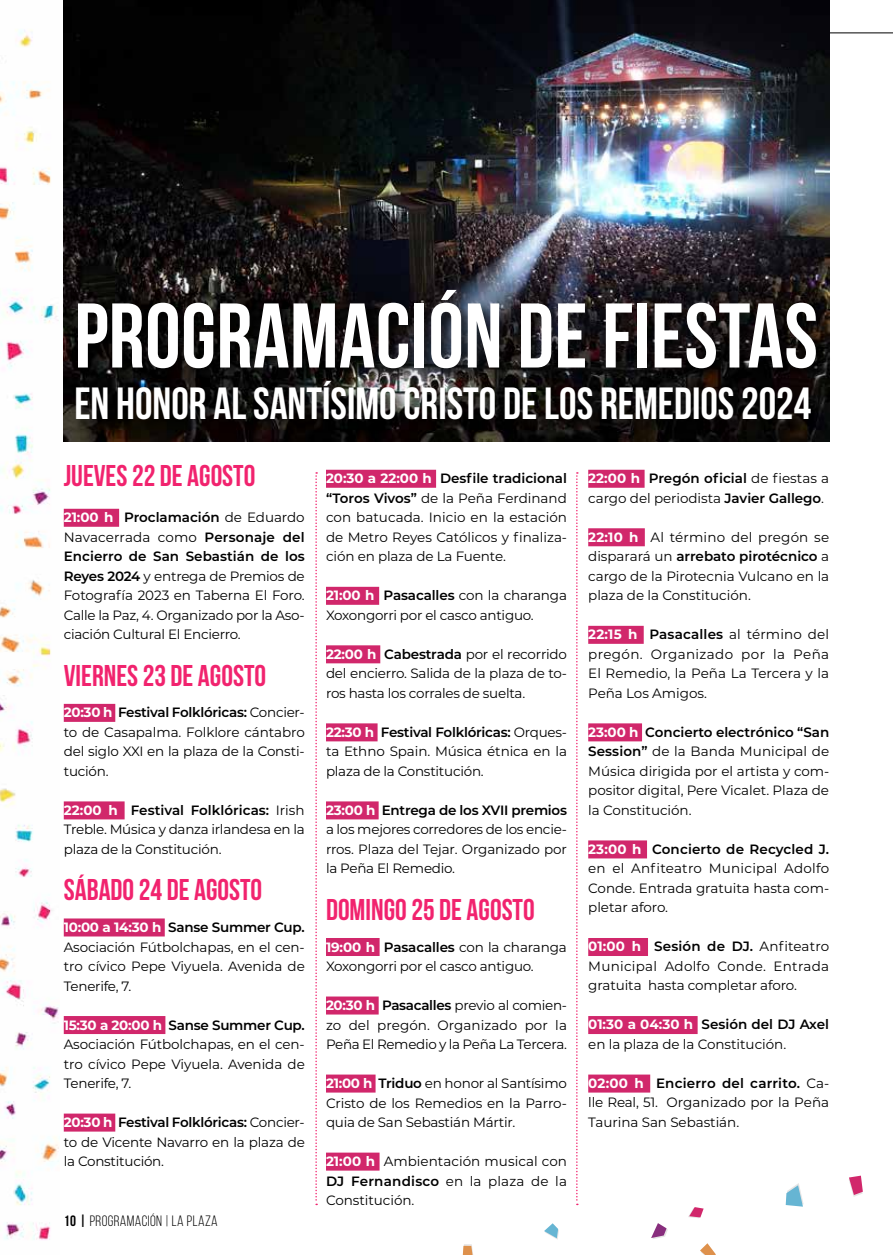
<style>
.page{position:relative;width:893px;height:1255px;background:#fff}
.page>*{position:absolute;margin:0;border:0;box-sizing:border-box;transform-origin:0 0}
.t1{font:700 91.5px "Bebas Neue";letter-spacing:.005em;color:#fff}
.t2{font:700 45px "Bebas Neue";color:#fff}
.t3{font:700 30px "Bebas Neue";color:#f1236e}
.t4{font:15px "Bebas Neue";letter-spacing:.025em;color:#000}
.t5{font:13.5px/19.5px "Montserrat";letter-spacing:-.01em;color:#000;text-align:justify}
.s1{font-weight:700;color:#fff}
.s2{font-weight:600}
.s3{font-weight:700}
</style>
<div class="page">
<hr style="left:116px;top:32px;width:777px;height:1px;background:#000">
<img style="left:0;top:30px;width:59px;height:1210px">
<img style="left:64px;top:0;width:765px;height:441px">
<div style="left:64px;top:508px;width:55px;height:18px;background:#d1276b"></div>
<div style="left:64px;top:703px;width:51px;height:18px;background:#d1276b"></div>
<div style="left:64px;top:801px;width:61px;height:18px;background:#d1276b"></div>
<div style="left:64px;top:918px;width:101px;height:18px;background:#d1276b"></div>
<div style="left:64px;top:1015px;width:101px;height:18px;background:#d1276b"></div>
<div style="left:64px;top:1113px;width:51px;height:18px;background:#d1276b"></div>
<div style="left:326px;top:469px;width:110px;height:18px;background:#d1276b"></div>
<div style="left:326px;top:586px;width:53px;height:18px;background:#d1276b"></div>
<div style="left:326px;top:645px;width:54px;height:18px;background:#d1276b"></div>
<div style="left:326px;top:723px;width:52px;height:18px;background:#d1276b"></div>
<div style="left:326px;top:801px;width:53px;height:18px;background:#d1276b"></div>
<div style="left:326px;top:937px;width:54px;height:18px;background:#d1276b"></div>
<div style="left:326px;top:996px;width:53px;height:18px;background:#d1276b"></div>
<div style="left:326px;top:1074px;width:50px;height:18px;background:#d1276b"></div>
<div style="left:326px;top:1152px;width:54px;height:18px;background:#d1276b"></div>
<div style="left:73px;top:287px;width:758px;height:147px;background:#000;opacity:.75"></div>
<div style="left:588px;top:469px;width:57px;height:18px;background:#d1276b"></div>
<div style="left:588px;top:528px;width:57px;height:18px;background:#d1276b"></div>
<div style="left:588px;top:625px;width:56px;height:18px;background:#d1276b"></div>
<div style="left:588px;top:723px;width:54px;height:18px;background:#d1276b"></div>
<div style="left:588px;top:840px;width:59px;height:18px;background:#d1276b"></div>
<div style="left:588px;top:937px;width:60px;height:18px;background:#d1276b"></div>
<div style="left:588px;top:1015px;width:110px;height:18px;background:#d1276b"></div>
<div style="left:588px;top:1074px;width:62px;height:18px;background:#d1276b"></div>
<svg style="left:315px;top:472px;width:2px;height:732px"></svg>
<svg style="left:576px;top:472px;width:2px;height:732px"></svg>
<svg style="left:463px;top:1244px;width:10px;height:10px"></svg>
<svg style="left:849px;top:1175px;width:14px;height:21px"></svg>
<svg style="left:700px;top:1243px;width:16px;height:11px"></svg>
<svg style="left:651px;top:1223px;width:17px;height:16px"></svg>
<svg style="left:688px;top:1207px;width:16px;height:11px"></svg>
<svg style="left:544px;top:1223px;width:15px;height:16px"></svg>
<svg style="left:786px;top:1183px;width:18px;height:23px"></svg>
<h1 class="t1" style="left:74px;top:286px;width:745px">PROGRAMACIÓN DE FIESTAS</h1>
<h2 class="t2" style="left:74px;top:378px;width:738px">EN HONOR AL SANTÍSIMO CRISTO DE LOS REMEDIOS 2024</h2>
<h3 class="t3" style="left:64px;top:459px;width:193px">JUEVES 22 DE AGOSTO</h3>
<p class="t5" style="left:64px;top:507px;width:242px"><span class="s1">21:00 h</span> <span class="s2">Proclamación</span> de Eduardo Navacerrada como <span class="s2">Personaje del Encierro de San Sebastián de los Reyes 2024</span> y entrega de Premios de Fotografía 2023 en Taberna El Foro.<br>Calle la Paz, 4. Organizado por la Aso&shy;ciación Cultural El Encierro.</p>
<h3 class="t3" style="left:64px;top:659px;width:204px">VIERNES 23 DE AGOSTO</h3>
<p class="t5" style="left:64px;top:702px;width:243px"><span class="s1">20:30 h</span> <span class="s2">Festival Folklóricas:</span> Concier&shy;to de Casapalma. Folklore cántabro del siglo XXI en la plaza de la Consti&shy;tución.</p>
<p class="t5" style="left:64px;top:799px;width:242px"><span class="s1">22:00 h</span> <span class="s2">Festival Folklóricas:</span> Irish Treble. Música y danza irlandesa en la plaza de la Constitución.</p>
<h3 class="t3" style="left:64px;top:873px;width:200px">SÁBADO 24 DE AGOSTO</h3>
<p class="t5" style="left:64px;top:916px;width:243px"><span class="s1">10:00 a 14:30 h</span> <span class="s2">Sanse Summer Cup.<br></span>Asociación Fútbolchapas, en el cen&shy;tro cívico Pepe Viyuela. Avenida de Tenerife, 7.</p>
<p class="t5" style="left:64px;top:1014px;width:243px"><span class="s1">15:30 a 20:00 h</span> <span class="s2">Sanse Summer Cup.<br></span>Asociación Fútbolchapas, en el cen&shy;tro cívico Pepe Viyuela. Avenida de Tenerife, 7.</p>
<p class="t5" style="left:64px;top:1111px;width:243px"><span class="s1">20:30 h</span> <span class="s2">Festival Folklóricas:</span> Concier&shy;to de Vicente Navarro en la plaza de la Constitución.</p>
<p class="t4" style="left:64px;top:1212px;width:156px"><span class="s3">10 |</span> PROGRAMACIÓN | LA PLAZA</p>
<p class="t5" style="left:326px;top:468px;width:243px"><span class="s1">20:30 a 22:00 h</span> <span class="s2">Desfile tradicional “Toros Vivos”</span> de la Peña Ferdinand con batucada. Inicio en la estación de Metro Reyes Católicos y finaliza&shy;ción en plaza de La Fuente.</p>
<p class="t5" style="left:326px;top:585px;width:243px"><span class="s1">21:00 h</span> <span class="s2">Pasacalles</span> con la charanga<br>Xoxongorri por el casco antiguo.</p>
<p class="t5" style="left:326px;top:643px;width:243px"><span class="s1">22:00 h</span> <span class="s2">Cabestrada</span> por el recorrido del encierro. Salida de la plaza de to&shy;ros hasta los corrales de suelta.</p>
<p class="t5" style="left:326px;top:721px;width:242px"><span class="s1">22:30 h</span> <span class="s2">Festival Folklóricas:</span> Orques&shy;ta Ethno Spain. Música étnica en la plaza de la Constitución.</p>
<p class="t5" style="left:326px;top:799px;width:243px"><span class="s1">23:00 h</span> <span class="s2">Entrega de los XVII premios </span>a los mejores corredores de los encie&shy;rros. Plaza del Tejar. Organizado por la Peña El Remedio.</p>
<h3 class="t3" style="left:326px;top:893px;width:210px">DOMINGO 25 DE AGOSTO</h3>
<p class="t5" style="left:326px;top:936px;width:242px"><span class="s1">19:00 h</span> <span class="s2">Pasacalles</span> con la charanga<br>Xoxongorri por el casco antiguo.</p>
<p class="t5" style="left:326px;top:994px;width:242px"><span class="s1">20:30 h</span> <span class="s2">Pasacalles</span> previo al comien&shy;zo del pregón. Organizado por la Peña El Remedio y la Peña La Tercera.</p>
<p class="t5" style="left:326px;top:1072px;width:242px"><span class="s1">21:00 h</span> <span class="s2">Triduo</span> en honor al Santísimo Cristo de los Remedios en la Parro&shy;quia de San Sebastián Mártir.</p>
<p class="t5" style="left:326px;top:1150px;width:242px"><span class="s1">21:00 h</span> Ambientación musical con <span class="s2">DJ Fernandisco</span> en la plaza de la Constitución.</p>
<p class="t5" style="left:588px;top:468px;width:242px"><span class="s1">22:00 h</span> <span class="s2">Pregón oficial</span> de fiestas a cargo del periodista <span class="s2">Javier Gallego</span>.</p>
<p class="t5" style="left:588px;top:526px;width:242px"><span class="s1">22:10 h</span> Al término del pregón se disparará un <span class="s2">arrebato pirotécnico</span> a cargo de la Pirotecnia Vulcano en la plaza de la Constitución.</p>
<p class="t5" style="left:588px;top:624px;width:242px"><span class="s1">22:15 h</span> <span class="s2">Pasacalles</span> al término del pregón. Organizado por la Peña El Remedio, la Peña La Tercera y la Peña Los Amigos.</p>
<p class="t5" style="left:588px;top:721px;width:243px"><span class="s1">23:00 h</span> <span class="s2">Concierto electrónico “San Session”</span> de la Banda Municipal de Música dirigida por el artista y com&shy;positor digital, Pere Vicalet. Plaza de la Constitución.</p>
<p class="t5" style="left:588px;top:838px;width:242px"><span class="s1">23:00 h</span> <span class="s2">Concierto de Recycled J. </span>en el Anfiteatro Municipal Adolfo Conde. Entrada gratuita hasta com&shy;pletar aforo.</p>
<p class="t5" style="left:588px;top:936px;width:243px"><span class="s1">01:00 h</span> <span class="s2">Sesión de DJ.</span> Anfiteatro Municipal Adolfo Conde. Entrada gratuita hasta completar aforo.</p>
<p class="t5" style="left:588px;top:1014px;width:242px"><span class="s1">01:30 a 04:30 h</span> <span class="s2">Sesión del DJ Axel </span>en la plaza de la Constitución.</p>
<p class="t5" style="left:588px;top:1072px;width:242px"><span class="s1">02:00 h</span> <span class="s2">Encierro del carrito.</span> Ca&shy;lle Real, 51. Organizado por la Peña Taurina San Sebastián.</p>
</div>
